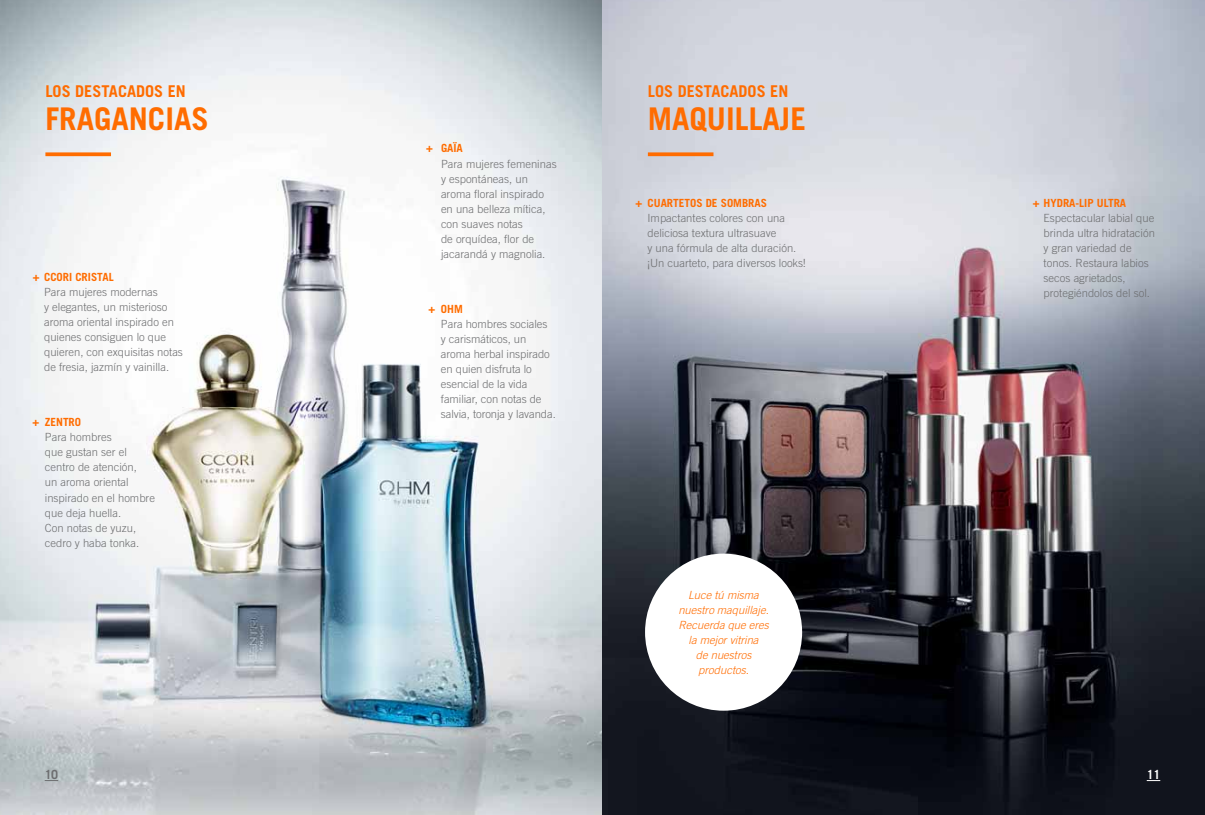
<style>
.page{position:relative;width:1205px;height:815px;background:#fff}
.page>*{position:absolute;margin:0;border:0;box-sizing:border-box;transform-origin:0 0}
.t1{font:700 31.25px "Trade Gothic LT Std";color:#ff6c00}
.t2{font:700 16.25px "Trade Gothic LT Std";color:#ff6c00}
.t3{font:700 12.5px "Trade Gothic LT Std";color:#6d6e70}
.t4{font:700 12.5px "Trade Gothic LT Std";color:#fff}
.t5{font:300 11.25px/15px "Trade Gothic LT Std";color:#6d6e70}
.t6{font:italic 300 11.25px/15px "Trade Gothic LT Std";color:#ff6c00;text-align:center}
.t7{font:700 11.25px "Trade Gothic LT Std";color:#ff6c00}
</style>
<div class="page">
<img style="left:0;top:0;width:1204px;height:814px">
<svg style="left:45px;top:780px;width:13px;height:1px"></svg>
<svg style="left:1146px;top:780px;width:13px;height:1px"></svg>
<svg style="left:647px;top:152px;width:66px;height:4px"></svg>
<svg style="left:45px;top:152px;width:66px;height:4px"></svg>
<div style="left:645px;top:553px;width:157px;height:157px;background:#fff;border-radius:50%"></div>
<h2 class="t2" style="left:45px;top:82px;width:142px">LOS DESTACADOS EN</h2>
<h1 class="t1" style="left:45px;top:101px;width:165px">FRAGANCIAS</h1>
<p class="t7" style="left:33px;top:270px;width:82px">+ CCORI CRISTAL</p>
<p class="t5" style="left:44px;top:286px;width:140px">Para mujeres modernas<br>y elegantes, un misterioso aroma oriental inspirado en quienes consiguen lo que quieren, con exquisitas notas de fresia, jazmín y vainilla.</p>
<p class="t7" style="left:32px;top:416px;width:50px">+ ZENTRO</p>
<p class="t5" style="left:45px;top:431px;width:112px">Para hombres<br>que gustan ser el centro de atención,<br>un aroma oriental inspirado en el hombre que deja huella.<br>Con notas de yuzu, cedro y haba tonka.</p>
<p class="t7" style="left:426px;top:142px;width:8px">+</p>
<p class="t7" style="left:441px;top:142px;width:23px">GAÏA</p>
<p class="t5" style="left:441px;top:157px;width:117px">Para mujeres femeninas y espontáneas, un aroma floral inspirado en una belleza mítica, con suaves notas<br>de orquídea, flor de jacarandá y magnolia.</p>
<p class="t7" style="left:441px;top:302px;width:23px">OHM</p>
<p class="t5" style="left:441px;top:317px;width:116px">Para hombres sociales<br>y carismáticos, un aroma herbal inspirado en quien disfruta lo esencial de la vida familiar, con notas de salvia, toronja y lavanda.</p>
<p class="t7" style="left:428px;top:302px;width:8px">+</p>
<h2 class="t2" style="left:647px;top:82px;width:142px">LOS DESTACADOS EN</h2>
<h1 class="t1" style="left:647px;top:101px;width:160px">MAQUILLAJE</h1>
<p class="t7" style="left:635px;top:197px;width:133px">+ CUARTETOS DE SOMBRAS</p>
<p class="t7" style="left:1032px;top:197px;width:95px">+ HYDRA-LIP ULTRA</p>
<p class="t5" style="left:647px;top:212px;width:160px">Impactantes colores con una deliciosa textura ultrasuave<br>y una fórmula de alta duración. ¡Un cuarteto, para diversos looks!</p>
<p class="t5" style="left:1043px;top:212px;width:113px">Espectacular labial que brinda ultra hidratación y gran variedad de tonos. Restaura labios secos agrietados, protegiéndolos del sol.</p>
<p class="t6" style="left:678px;top:588px;width:92px">Luce tú misma nuestro maquillaje.<br>Recuerda que eres la mejor vitrina<br>de nuestros productos.</p>
<p class="t3" style="left:45px;top:767px;width:15px">10</p>
<p class="t4" style="left:1146px;top:767px;width:15px">11</p>
</div>
